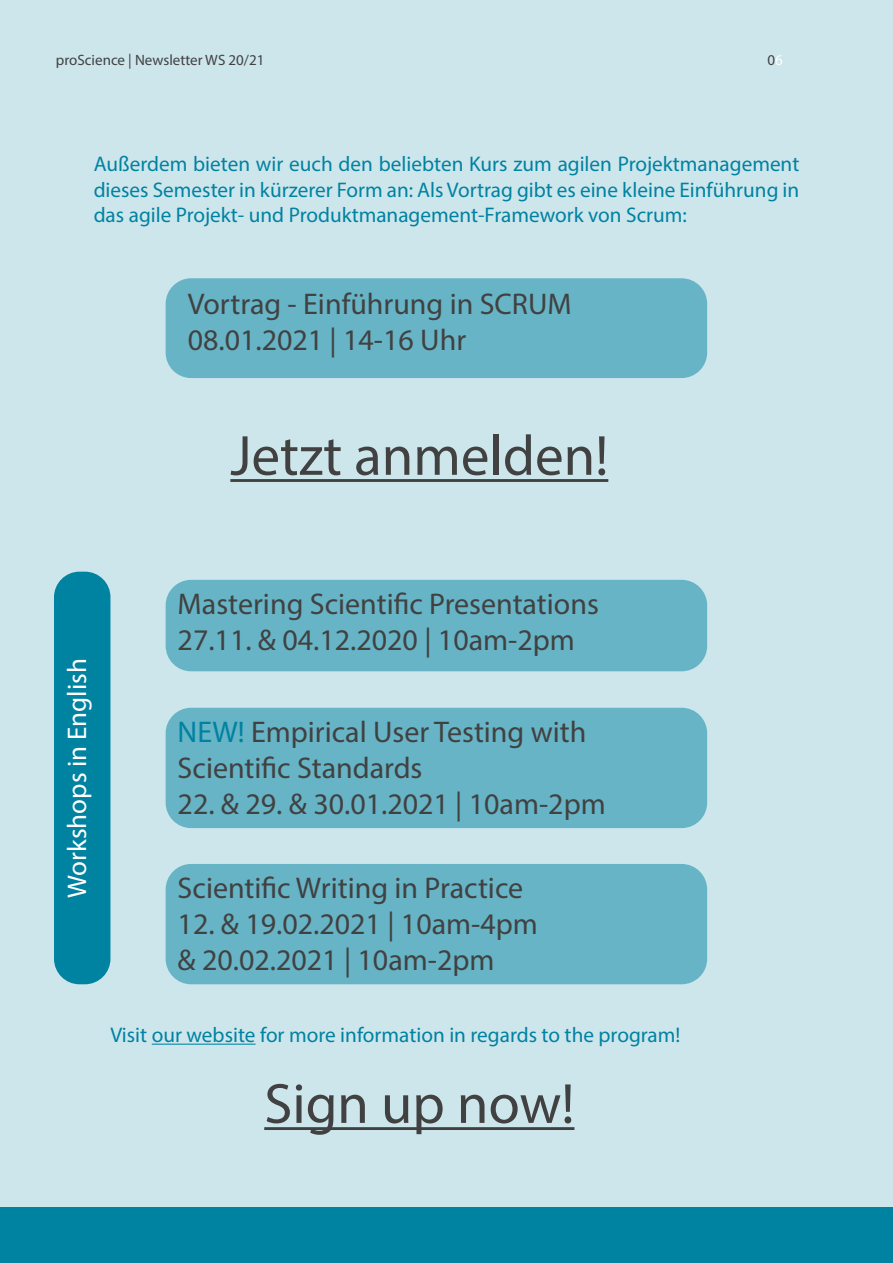
<style>
.page{position:relative;width:893px;height:1263px;background:#cde6ec}
.page>*{position:absolute;margin:0;border:0;box-sizing:border-box;transform-origin:0 0}
.Abschnittsüberschrif{font:57px "Myriad Pro";color:#414141}
.Programm{font:30px/36px "Myriad Pro";color:#414141}
.Abschnittsüberschrif-2{font:27px "Myriad Pro";color:#fff}
.Textkörper{font:21.15px/25.5px "Myriad Pro";color:#0082a1;text-align:justify}
.Musterseite_-_Fortla{font:15px "Myriad Pro";color:#414141}
.s1{color:#fff}
.s2{color:#0082a1}
</style>
<div class="page">
<div style="left:166px;top:864px;width:541px;height:120px;background:#66b4c6;border-radius:26px"></div>
<div style="left:166px;top:580px;width:541px;height:91px;background:#66b4c6;border-radius:26px"></div>
<hr style="left:230px;top:479px;width:378px;height:3px;background:#414141">
<div style="left:166px;top:278px;width:541px;height:100px;background:#66b4c6;border-radius:26px"></div>
<div style="left:54px;top:572px;width:56px;height:412px;background:#0082a1;border-radius:26px"></div>
<div style="left:166px;top:708px;width:541px;height:120px;background:#66b4c6;border-radius:26px"></div>
<hr style="left:152px;top:1044px;width:104px;height:1px;background:#0082a1">
<hr style="left:264px;top:1127px;width:310px;height:3px;background:#414141">
<div style="left:0;top:1207px;width:893px;height:56px;background:#0082a1"></div>
<p class="Musterseite_-_Fortla" style="left:56px;top:51px;width:210px">proScience | Newsletter WS 20/21</p>
<p class="Musterseite_-_Fortla" style="left:767px;top:51px;width:17px">0<span class="s1">6</span></p>
<p class="Textkörper" style="left:94px;top:151px;width:707px">Außerdem bieten wir euch den beliebten Kurs zum agilen Projektmanagement dieses Semester in kürzerer Form an: Als Vortrag gibt es eine kleine Einführung in das agile Projekt- und Produktmanagement-Framework von Scrum:</p>
<p class="Programm" style="left:188px;top:286px;width:385px">Vortrag - Einführung in SCRUM</p>
<p class="Programm" style="left:188px;top:322px;width:280px">08.01.2021 | 14-16 Uhr</p>
<p class="Abschnittsüberschrif" style="left:230px;top:420px;width:379px">Jetzt anmelden!</p>
<p class="Abschnittsüberschrif-2" style="left:61px;top:898px;width:241px;rotate:-90deg">Workshops in English</p>
<p class="Programm" style="left:178px;top:586px;width:423px">Mastering Scientific Presentations</p>
<p class="Programm" style="left:178px;top:622px;width:399px">27.11. &amp; 04.12.2020 | 10am-2pm</p>
<p class="Programm" style="left:178px;top:714px;width:410px"><span class="s2">NEW!</span> Empirical User Testing with<br>Scientific Standards</p>
<p class="Programm" style="left:178px;top:786px;width:430px">22. &amp; 29. &amp; 30.01.2021 | 10am-2pm</p>
<p class="Programm" style="left:178px;top:870px;width:347px">Scientific Writing in Practice</p>
<p class="Programm" style="left:178px;top:906px;width:362px">12. &amp; 19.02.2021 | 10am-4pm</p>
<p class="Programm" style="left:178px;top:942px;width:318px">&amp; 20.02.2021 | 10am-2pm</p>
<p class="Textkörper" style="left:110px;top:1022px;width:571px">Visit our website for more information in regards to the program!</p>
<p class="Abschnittsüberschrif" style="left:264px;top:1068px;width:312px">Sign up now!</p>
</div>
